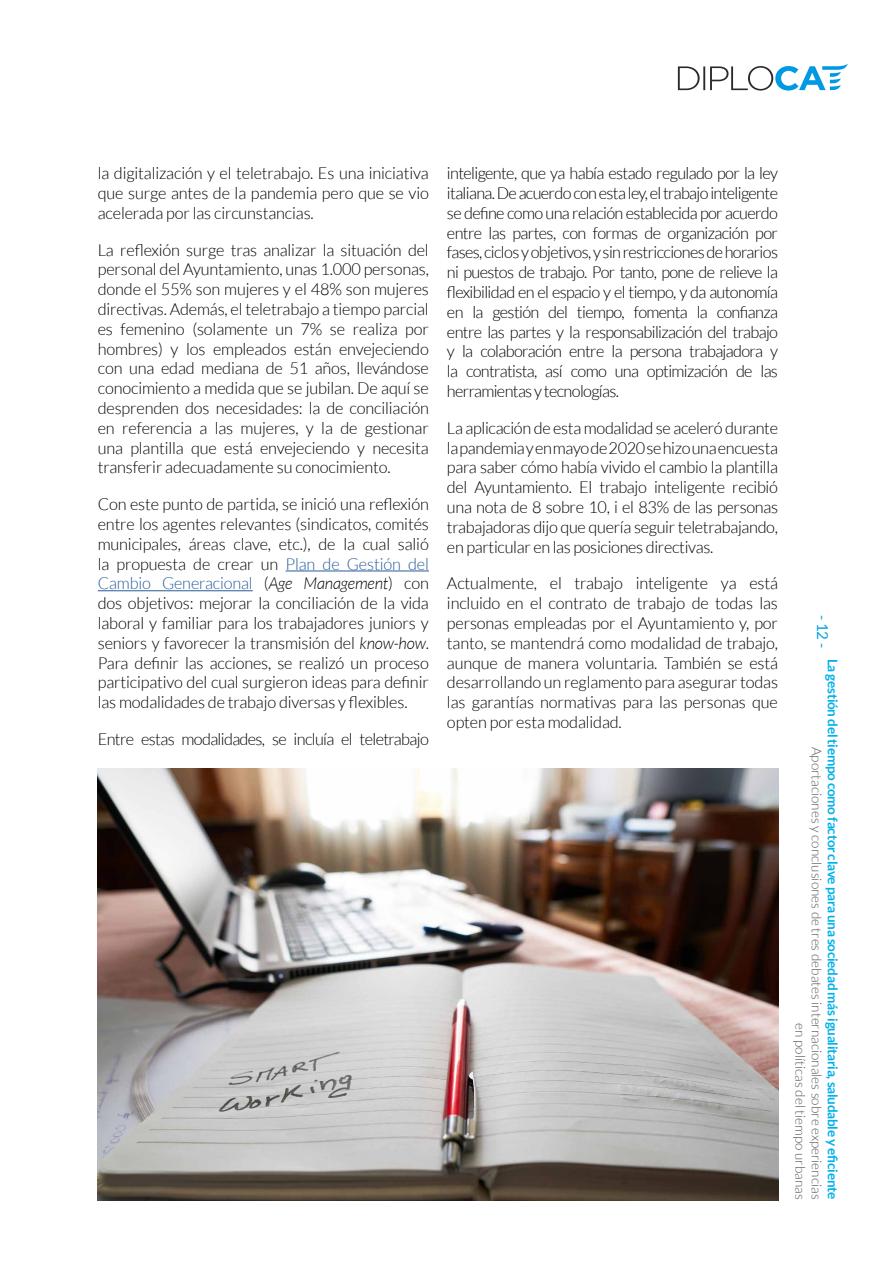
<style>
.page{position:relative;width:893px;height:1263px;background:#fff}
.page>*{position:absolute;margin:0;border:0;box-sizing:border-box;transform-origin:0 0}
.Justificat{font:300 16.5px/19.8px "Lato";letter-spacing:-.01em;color:#000;text-align:justify}
.Justificat-2{font:300 16.5px "Lato";letter-spacing:-.04em;color:#000}
.t1{font:15px "Lato";color:#009fe3}
.t2{font:300 13.5px/16.2px "Lato";color:#575756;text-align:right}
.t3{font:700 13.5px "Lato";letter-spacing:-.02em;color:#00b1eb}
.s1{color:#275b9b}
.s2{font-style:italic}
</style>
<div class="page">
<svg style="left:678px;top:64px;width:170px;height:27px"></svg>
<hr style="left:286px;top:571px;width:143px;height:1px;background:#275b9b">
<hr style="left:98px;top:590px;width:155px;height:1px;background:#275b9b">
<img style="left:98px;top:769px;width:680px;height:432px">
<p class="Justificat" style="left:98px;top:163px;width:333px">la digitalización y el teletrabajo. Es una iniciativa que surge antes de la pandemia pero que se vio acelerada por las circunstancias.</p>
<p class="Justificat" style="left:98px;top:240px;width:333px">La reflexión surge tras analizar la situación del personal del Ayuntamiento, unas 1.000 personas, donde el 55% son mujeres y el 48% son mujeres directivas. Además, el teletrabajo a tiempo parcial es femenino (solamente un 7% se realiza por hombres) y los empleados están envejeciendo con una edad mediana de 51 años, llevándose conocimiento a medida que se jubilan. De aquí se desprenden dos necesidades: la de conciliación en referencia a las mujeres, y la de gestionar una plantilla que está envejeciendo y necesita transferir adecuadamente su conocimiento.</p>
<p class="Justificat" style="left:98px;top:494px;width:333px">Con este punto de partida, se inició una reflexión entre los agentes relevantes (sindicatos, comités municipales, áreas clave, etc.), de la cual salió la propuesta de crear un <span class="s1">Plan de Gestión del Cambio Generacional</span> (<span class="s2">Age Management</span>) con dos objetivos: mejorar la conciliación de la vida laboral y familiar para los trabajadores juniors y seniors y favorecer la transmisión del <span class="s2">know-how</span>.<br>Para definir las acciones, se realizó un proceso participativo del cual surgieron ideas para definir las modalidades de trabajo diversas y flexibles.</p>
<p class="Justificat-2" style="left:98px;top:730px;width:333px">Entre estas modalidades, se incluía el teletrabajo</p>
<p class="Justificat" style="left:447px;top:163px;width:333px">inteligente, que ya había estado regulado por la ley italiana. De acuerdo con esta ley, el trabajo inteligente se define como una relación establecida por acuerdo entre las partes, con formas de organización por fases, ciclos y objetivos, y sin restricciones de horarios ni puestos de trabajo. Por tanto, pone de relieve la flexibilidad en el espacio y el tiempo, y da autonomía en la gestión del tiempo, fomenta la confianza entre las partes y la responsabilización del trabajo y la colaboración entre la persona trabajadora y la contratista, así como una optimización de las herramientas y tecnologías.</p>
<p class="Justificat" style="left:447px;top:418px;width:333px">La aplicación de esta modalidad se aceleró durante la pandemia y en mayo de 2020 se hizo una encuesta para saber cómo había vivido el cambio la plantilla del Ayuntamiento. El trabajo inteligente recibió una nota de 8 sobre 10, i el 83% de las personas trabajadoras dijo que quería seguir teletrabajando, en particular en las posiciones directivas.</p>
<p class="Justificat" style="left:447px;top:574px;width:333px">Actualmente, el trabajo inteligente ya está incluido en el contrato de trabajo de todas las personas empleadas por el Ayuntamiento y, por tanto, se mantendrá como modalidad de trabajo, aunque de manera voluntaria. También se está desarrollando un reglamento para asegurar todas las garantías normativas para las personas que opten por esta modalidad.</p>
<p class="t1" style="left:831px;top:615px;width:35px;rotate:90deg">- 12 -</p>
<p class="t3" style="left:840px;top:658px;width:542px;rotate:90deg">La gestión del tiempo como factor clave para una sociedad más igualitaria, saludable y eficiente</p>
<p class="t2" style="left:825px;top:747px;width:454px;rotate:90deg">Aportaciones y conclusiones de tres debates internacionales sobre experiencias en políticas del tiempo urbanas</p>
</div>
